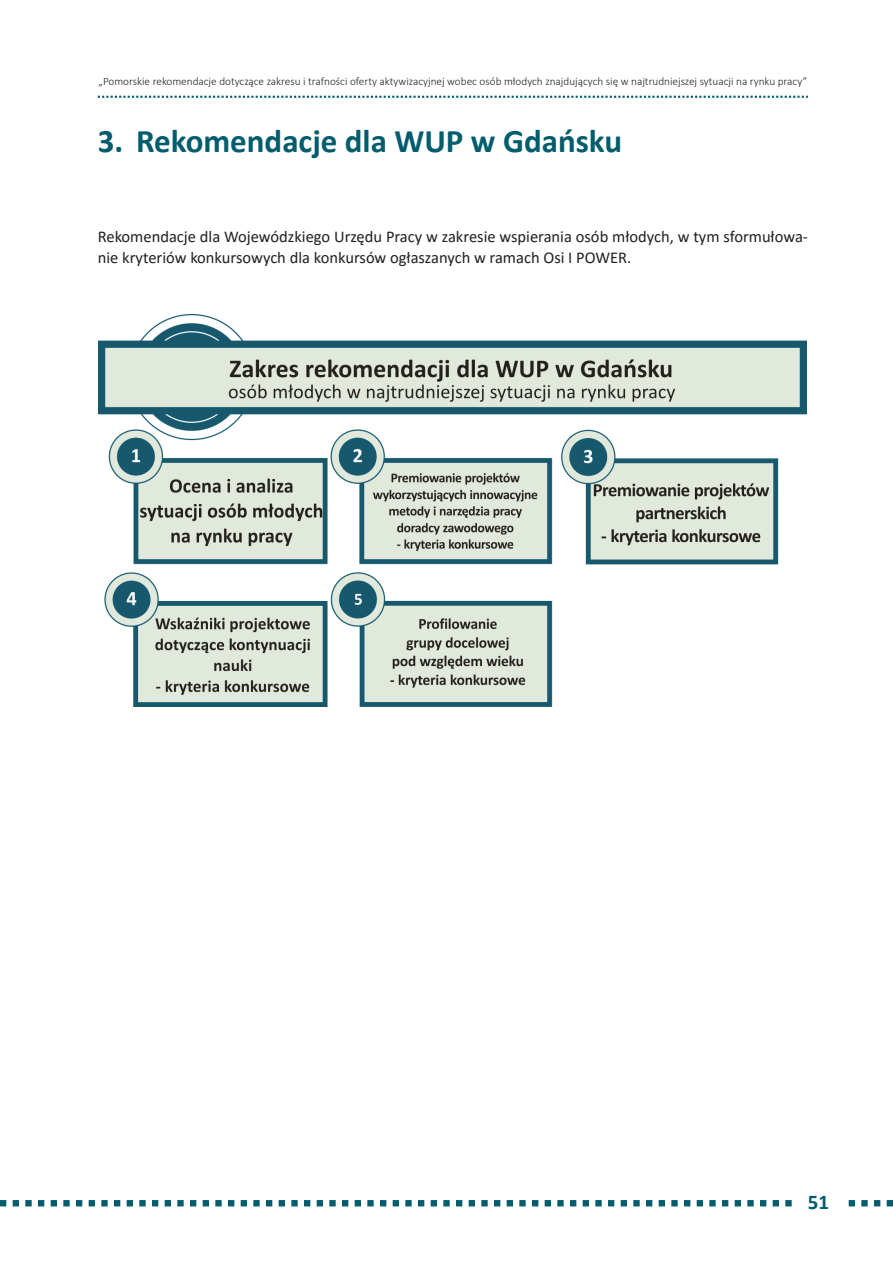
<style>
.page{position:relative;width:893px;height:1263px;background:#fff}
.page>*{position:absolute;margin:0;border:0;box-sizing:border-box;transform-origin:0 0}
.t1{font:700 33px "Calibri";color:#015c6e}
.t2{font:700 21px "Calibri";color:#015c6e}
.t3{font:16.5px/21.5px "Calibri";color:#231f20}
.t4{font:300 11.25px "Calibri";color:#231f20}
</style>
<div class="page">
<svg style="left:0;top:1200px;width:893px;height:6px"></svg>
<svg style="left:98px;top:96px;width:710px;height:2px"></svg>
<div style="left:798px;top:1193px;width:45px;height:15px;background:#fff"></div>
<img style="left:99px;top:314px;width:708px;height:392px">
<p class="t4" style="left:98px;top:74px;width:710px">„Pomorskie rekomendacje dotyczące zakresu i trafności oferty aktywizacyjnej wobec osób młodych znajdujących się w najtrudniejszej sytuacji na rynku pracy”</p>
<h1 class="t1" style="left:98px;top:118px;width:526px">3. Rekomendacje dla WUP w Gdańsku</h1>
<p class="t3" style="left:98px;top:225px;width:712px">Rekomendacje dla Wojewódzkiego Urzędu Pracy w zakresie wspierania osób młodych, w tym sformułowa&shy;nie kryteriów konkursowych dla konkursów ogłaszanych w ramach Osi I POWER.</p>
<p class="t2" style="left:808px;top:1187px;width:23px">51</p>
</div>
